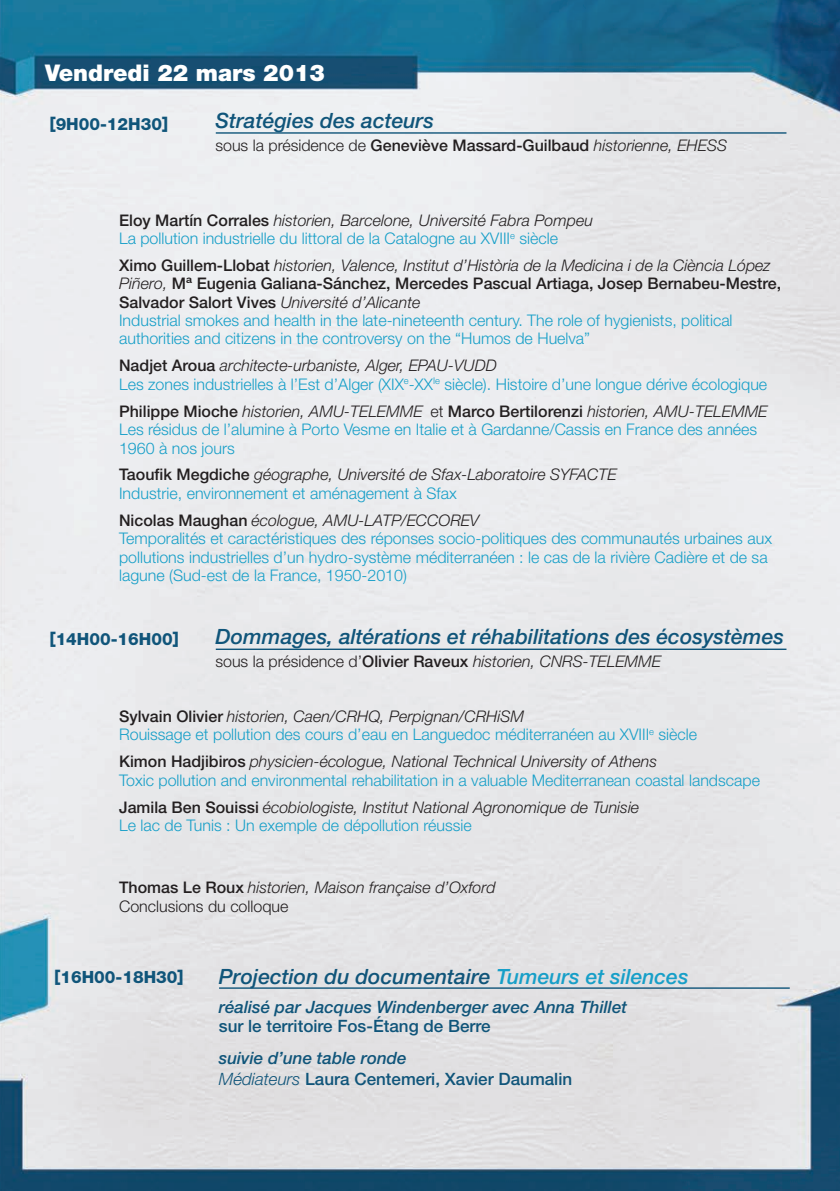
<style>
.page{position:relative;width:840px;height:1191px;background:#fff}
.page>*{position:absolute;margin:0;border:0;box-sizing:border-box;transform-origin:0 0}
.t1{font:900 23px "Helvetica Neue LT Std";color:#fff}
.t2{font:italic 500 21px "Helvetica Neue LT Std";color:#10557a}
.t3{font:500 17px/20.4px "Helvetica Neue LT Std";color:#10557a}
.t4{font:italic 500 17px "Helvetica Neue LT Std";color:#10557a}
.t5{font:800 16.8px "Helvetica Neue LT Std";color:#10557a}
.t6{font:300 16px/18.4px "Helvetica Neue LT Std";color:#179fc8}
.t7{font:italic 300 16px/18.4px "Helvetica Neue LT Std";color:#231f20}
.t8{font:500 16px "Helvetica Neue LT Std";color:#231f20}
.s1{font-weight:300}
.s2{font-weight:300;font-style:italic}
.s3{font-weight:500;color:#231f20}
.s4{font-style:italic;color:#231f20}
.s5{color:#231f20}
.s6{font-weight:500;font-style:normal}
.s7{font-style:normal;color:#179fc8}
.s8{font-style:normal}
.s9{color:#179fc8}
.s10{font-style:italic}
</style>
<div class="page">
<img style="left:0;top:0;width:839px;height:1191px">
<hr style="left:216px;top:648px;width:570px;height:2px;background:#10557a">
<hr style="left:216px;top:132px;width:570px;height:2px;background:#10557a">
<hr style="left:219px;top:987px;width:570px;height:1px;background:#10557a">
<h1 class="t1" style="left:45px;top:60px;width:281px">Vendredi 22 mars 2013</h1>
<p class="t5" style="left:49px;top:114px;width:120px">[9H00-12H30]</p>
<h2 class="t2" style="left:215px;top:108px;width:220px">Stratégies des acteurs</h2>
<p class="t8" style="left:215px;top:136px;width:513px"><span class="s1">sous la présidence de</span> Geneviève Massard-Guilbaud <span class="s2">historienne, EHESS</span></p>
<p class="t6" style="left:119px;top:210px;width:475px"><span class="s3">Eloy Martín Corrales</span> <span class="s4">historien, Barcelone, Université Fabra Pompeu<br></span>La pollution industrielle du littoral de la Catalogne au XVIII<sup>e</sup> siècle</p>
<p class="t6" style="left:119px;top:256px;width:663px"><span class="s3">Ximo Guillem-Llobat</span> <span class="s4">historien, Valence, Institut d’Història de la Medicina i de la Ciència López Piñero,</span> <span class="s3">Mª Eugenia Galiana-Sánchez, Mercedes Pascual Artiaga, Josep Bernabeu-Mestre, Salvador Salort Vives</span> <span class="s4">Université d’Alicante<br></span>Industrial smokes and health in the late-nineteenth century. The role of hygienists, political authorities and citizens in the controversy on the “Humos de Huelva”</p>
<p class="t6" style="left:119px;top:356px;width:649px"><span class="s3">Nadjet Aroua</span> <span class="s4">architecte-urbaniste, Alger, EPAU-VUDD<br></span>Les zones industrielles à l’Est d’Alger (XIX<sup>e</sup>-XX<sup>Ie</sup> siècle). Histoire d’une longue dérive écologique</p>
<p class="t6" style="left:119px;top:401px;width:649px"><span class="s3">Philippe Mioche</span> <span class="s4">historien, AMU-TELEMME</span> <span class="s5">et</span> <span class="s3">Marco Bertilorenzi</span> <span class="s4">historien, AMU-TELEMME<br></span>Les résidus de l’alumine à Porto Vesme en Italie et à Gardanne/Cassis en France des années<br>1960 à nos jours</p>
<p class="t7" style="left:119px;top:465px;width:499px"><span class="s6">Taoufik Megdiche</span> géographe, Université de Sfax-Laboratoire SYFACTE<br><span class="s7">Industrie, environnement et aménagement à Sfax</span></p>
<p class="t6" style="left:119px;top:510px;width:654px"><span class="s3">Nicolas Maughan</span> <span class="s4">écologue, AMU-LATP/ECCOREV<br></span>Temporalités et caractéristiques des réponses socio-politiques des communautés urbaines aux pollutions industrielles d’un hydro-système méditerranéen : le cas de la rivière Cadière et de sa lagune (Sud-est de la France, 1950-2010)</p>
<p class="t5" style="left:49px;top:629px;width:131px">[14H00-16H00]</p>
<h2 class="t2" style="left:215px;top:624px;width:569px">Dommages, altérations et réhabilitations des écosystèmes</h2>
<p class="t7" style="left:215px;top:652px;width:447px"><span class="s8">sous la présidence d’</span><span class="s6">Olivier Raveux</span> historien, CNRS-TELEMME</p>
<p class="t6" style="left:119px;top:707px;width:579px"><span class="s3">Sylvain Olivier</span> <span class="s4">historien, Caen/CRHQ, Perpignan/CRHiSM<br></span>Rouissage et pollution des cours d’eau en Languedoc méditerranéen au XVIII<sup>e</sup> siècle</p>
<p class="t6" style="left:119px;top:752px;width:642px"><span class="s3">Kimon Hadjibiros</span> <span class="s4">physicien-écologue, National Technical University of Athens<br></span>Toxic pollution and environmental rehabilitation in a valuable Mediterranean coastal landscape</p>
<p class="t7" style="left:119px;top:797px;width:521px"><span class="s6">Jamila Ben Souissi</span> écobiologiste, Institut National Agronomique de Tunisie<br><span class="s7">Le lac de Tunis : Un exemple de dépollution réussie</span></p>
<p class="t7" style="left:119px;top:878px;width:378px"><span class="s6">Thomas Le Roux</span> historien, Maison française d’Oxford<br><span class="s8">Conclusions du colloque</span></p>
<p class="t5" style="left:54px;top:967px;width:131px">[16H00-18H30]</p>
<h2 class="t2" style="left:219px;top:964px;width:471px">Projection du documentaire <span class="s9">Tumeurs et silences</span></h2>
<p class="t4" style="left:219px;top:996px;width:409px">réalisé par Jacques Windenberger avec Anna Thillet</p>
<p class="t3" style="left:219px;top:1016px;width:273px">sur le territoire Fos-Étang de Berre</p>
<p class="t3" style="left:219px;top:1047px;width:355px"><span class="s10">suivie d’une table ronde<br></span><span class="s2">Médiateurs</span> Laura Centemeri, Xavier Daumalin</p>
</div>
